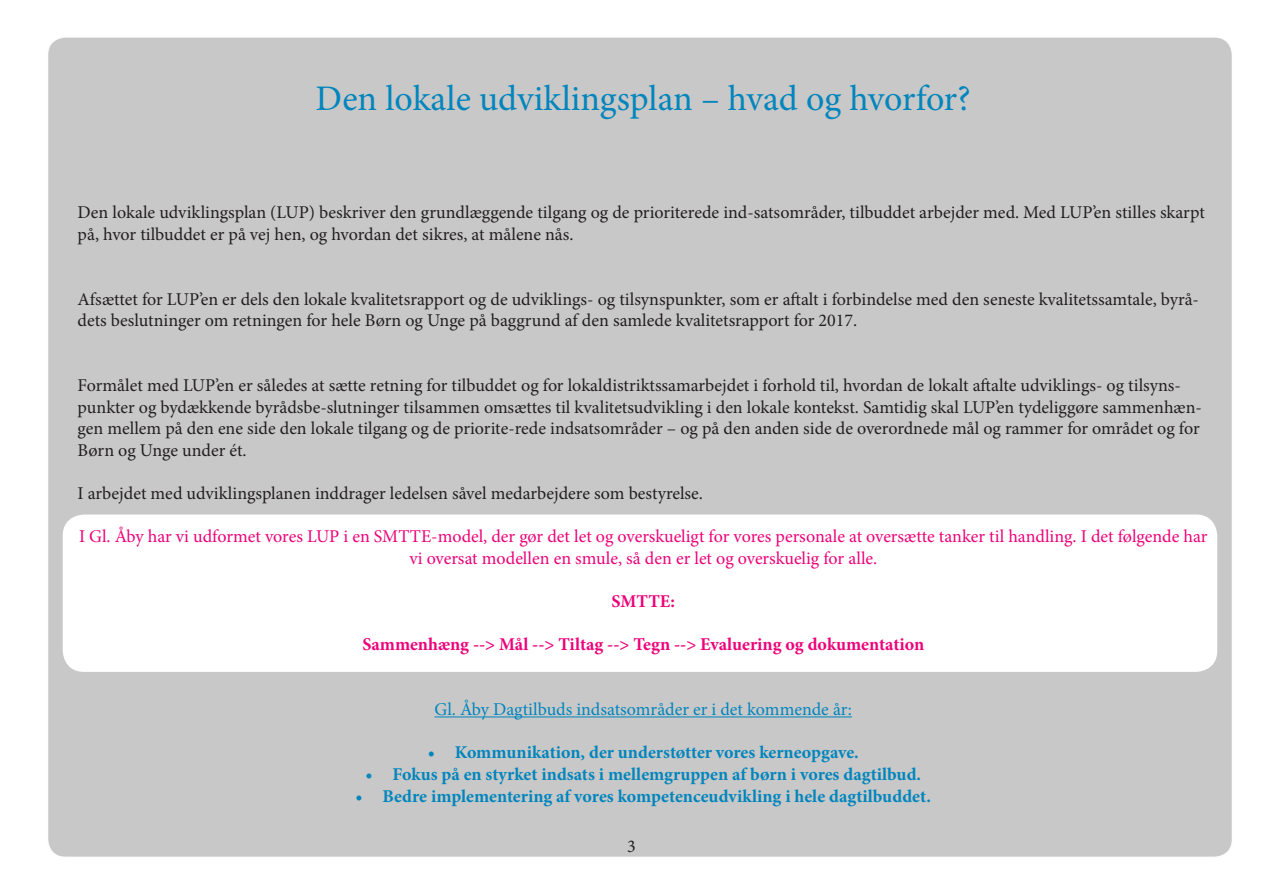
<style>
.page{position:relative;width:1263px;height:893px;background:#fff}
.page>*{position:absolute;margin:0;border:0;box-sizing:border-box;transform-origin:0 0}
.t1{font:36px "Minion Pro";color:#0085bd}
.t2{font:18px/21.6px "Minion Pro";color:#231f20}
.t3{font:18px/21.6px "Minion Pro";color:#ed0279;text-align:center}
.t4{font:700 18px "Minion Pro";color:#0085bd}
.t5{font:700 18px "Minion Pro";color:#ed0279}
.t6{font:18px "Minion Pro";color:#0085bd}
</style>
<div class="page">
<div style="left:48px;top:37px;width:1184px;height:820px;background:#c8c8c8;border-radius:18px"></div>
<div style="left:63px;top:514px;width:1154px;height:158px;background:#fff;border-radius:21px"></div>
<hr style="left:435px;top:716px;width:417px;height:1px;background:#0085bd">
<p class="t1" style="left:316px;top:75px;width:657px">Den lokale udviklingsplan – hvad og hvorfor?</p>
<p class="t2" style="left:78px;top:202px;width:1129px">Den lokale udviklingsplan (LUP) beskriver den grundlæggende tilgang og de prioriterede ind-satsområder, tilbuddet arbejder med. Med LUP’en stilles skarpt på, hvor tilbuddet er på vej hen, og hvordan det sikres, at målene nås.</p>
<p class="t2" style="left:78px;top:288px;width:1123px">Afsættet for LUP’en er dels den lokale kvalitetsrapport og de udviklings- og tilsynspunkter, som er aftalt i forbindelse med den seneste kvalitetssamtale, byrå&shy;dets beslutninger om retningen for hele Børn og Unge på baggrund af den samlede kvalitetsrapport for 2017.</p>
<p class="t2" style="left:78px;top:375px;width:1126px">Formålet med LUP’en er således at sætte retning for tilbuddet og for lokaldistriktssamarbejdet i forhold til, hvordan de lokalt aftalte udviklings- og tilsyns&shy;punkter og bydækkende byrådsbe-slutninger tilsammen omsættes til kvalitetsudvikling i den lokale kontekst. Samtidig skal LUP’en tydeliggøre sammenhæn&shy;gen mellem på den ene side den lokale tilgang og de priorite-rede indsatsområder – og på den anden side de overordnede mål og rammer for området og for Børn og Unge under ét.</p>
<p class="t2" style="left:78px;top:483px;width:627px">I arbejdet med udviklingsplanen inddrager ledelsen såvel medarbejdere som bestyrelse.</p>
<p class="t3" style="left:79px;top:526px;width:1130px">I Gl. Åby har vi udformet vores LUP i en SMTTE-model, der gør det let og overskueligt for vores personale at oversætte tanker til handling. I det følgende har vi oversat modellen en smule, så den er let og overskuelig for alle.</p>
<p class="t5" style="left:612px;top:589px;width:65px">SMTTE:</p>
<p class="t5" style="left:362px;top:632px;width:563px">Sammenhæng --&gt; Mål --&gt; Tiltag --&gt; Tegn --&gt; Evaluering og dokumentation</p>
<p class="t6" style="left:435px;top:697px;width:419px">Gl. Åby Dagtilbuds indsatsområder er i det kommende år:</p>
<p class="t4" style="left:428px;top:740px;width:433px">• Kommunikation, der understøtter vores kerneopgave.</p>
<p class="t4" style="left:365px;top:761px;width:557px">• Fokus på en styrket indsats i mellemgruppen af børn i vores dagtilbud.</p>
<p class="t4" style="left:356px;top:783px;width:577px">• Bedre implementering af vores kompetenceudvikling i hele dagtilbuddet.</p>
<p class="t2" style="left:627px;top:836px;width:10px">3</p>
<p class="t2" style="left:627px;top:840px;width:10px">3</p>
</div>
